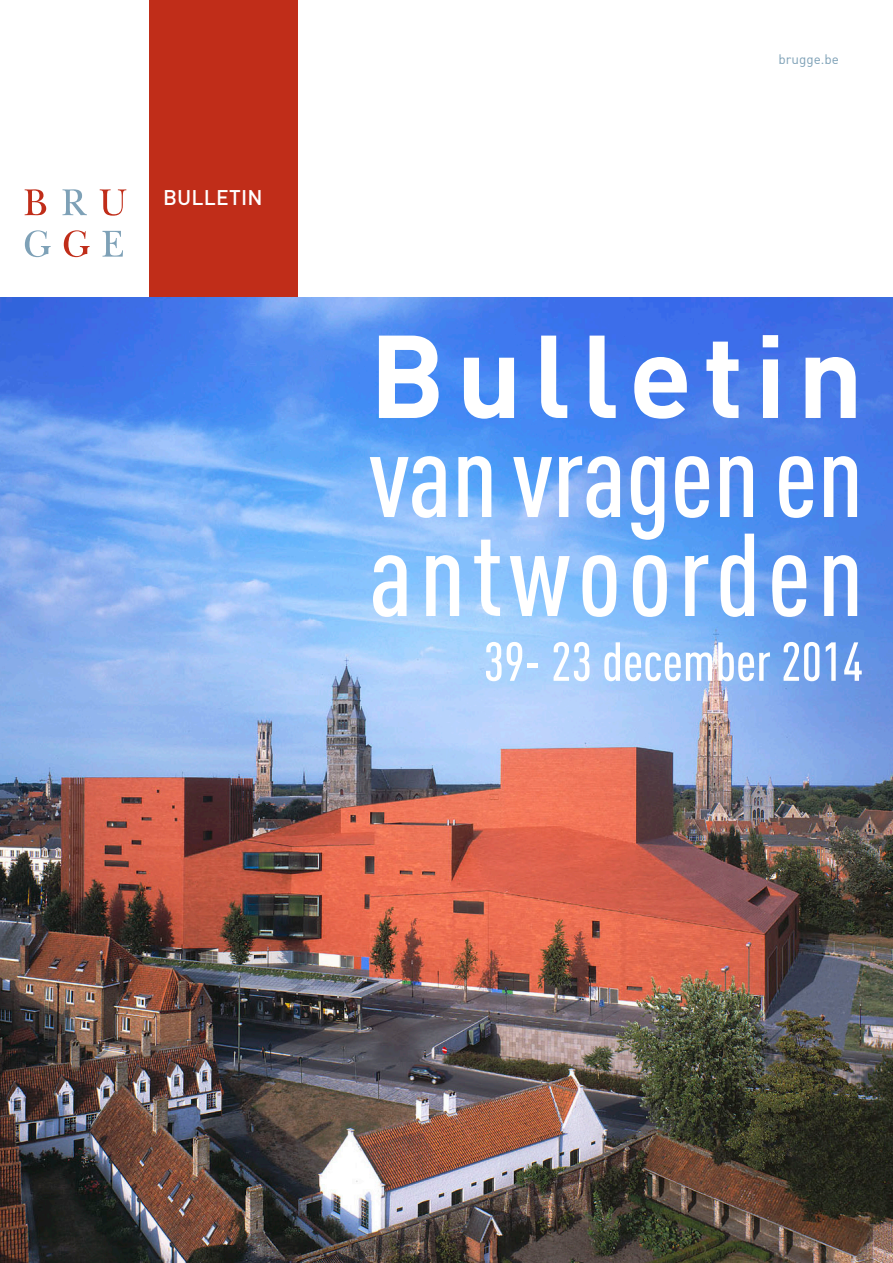
<style>
.page{position:relative;width:893px;height:1263px;background:#fff}
.page>*{position:absolute;margin:0;border:0;box-sizing:border-box;transform-origin:0 0}
.t1{font:500 condensed 115.65px/99px "DIN Offc Pro";letter-spacing:.05em;color:#fff}
.t2{font:700 115.65px "DIN Offc Pro";letter-spacing:.095em;color:#fff}
.t3{font:500 condensed 54px "DIN Offc Pro";color:#fff}
.t4{font:500 21px "DIN Pro";letter-spacing:.01em;color:#fff}
.t5{font:13.5px "DIN";color:#7ea1b7}
</style>
<div class="page">
<svg style="left:25px;top:189px;width:21px;height:26px"></svg>
<svg style="left:63px;top:189px;width:24px;height:26px"></svg>
<svg style="left:100px;top:189px;width:26px;height:27px"></svg>
<svg style="left:25px;top:230px;width:26px;height:27px"></svg>
<svg style="left:64px;top:230px;width:26px;height:27px"></svg>
<svg style="left:102px;top:231px;width:21px;height:26px"></svg>
<div style="left:149px;top:0;width:149px;height:298px;background:#c02d19"></div>
<img style="left:0;top:298px;width:893px;height:965px">
<p class="t4" style="left:163px;top:183px;width:101px">BULLETIN</p>
<p class="t5" style="left:778px;top:50px;width:62px">brugge.be</p>
<p class="t2" style="left:369px;top:280px;width:496px">Bulletin</p>
<p class="t1" style="left:369px;top:416px;width:495px">van vragen en antwoorden</p>
<p class="t3" style="left:484px;top:622px;width:381px">39- 23 december 2014</p>
</div>
